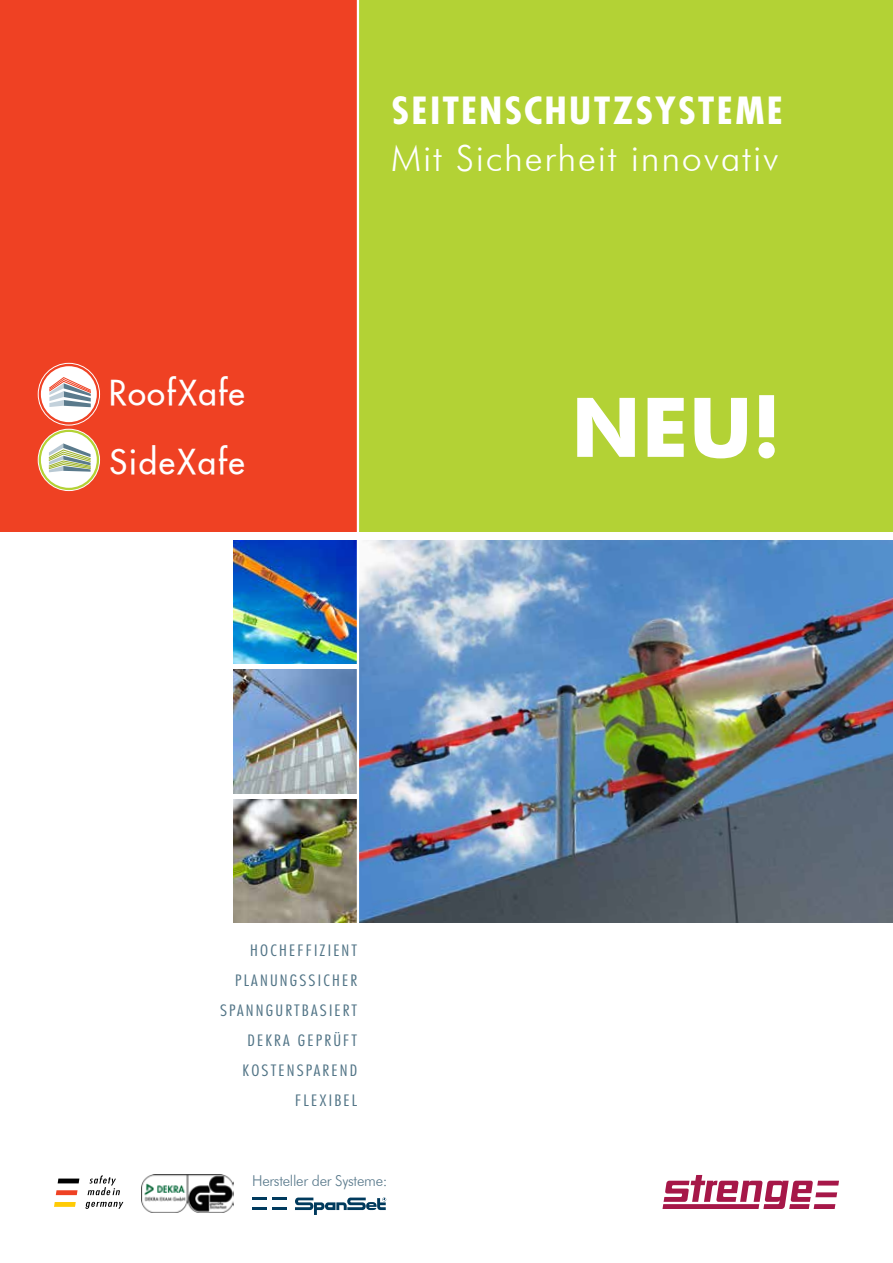
<style>
.page{position:relative;width:893px;height:1263px;background:#fff}
.page>*{position:absolute;margin:0;border:0;box-sizing:border-box;transform-origin:0 0}
.t1{font:700 82.5px "Futura BT";color:#fff}
.t2{font:700 condensed 36.45px "Futura Std";letter-spacing:.05em;color:#fff;scale:1.11 1}
.t3{font:300 36px "Futura BT";letter-spacing:.05em;color:#fff}
.t4{font:500 33px "Futura";letter-spacing:.05em;color:#fff}
.t5{font:300 condensed 15.3px/30px "Futura Std";letter-spacing:.12em;color:#517486;scale:1.18 1}
.t6{font:300 15px "Futura BT";letter-spacing:-.02em;color:#5a7a8c}
</style>
<div class="page">
<div style="left:359px;top:0;width:534px;height:531px;background:#b3d235"></div>
<img style="left:359px;top:540px;width:534px;height:383px">
<div style="left:0;top:0;width:358px;height:531px;background:#ef4123"></div>
<svg style="left:662px;top:1175px;width:177px;height:34px"></svg>
<img style="left:234px;top:540px;width:123px;height:123px">
<img style="left:234px;top:670px;width:123px;height:123px">
<img style="left:234px;top:799px;width:123px;height:124px">
<div style="left:40px;top:431px;width:58px;height:58px;background:#fff;border-radius:50%"></div>
<div style="left:38px;top:429px;width:61px;height:61px;border:3px solid #b3d235;border-radius:50%"></div>
<svg style="left:48px;top:443px;width:43px;height:29px"></svg>
<div style="left:40px;top:365px;width:58px;height:58px;background:#fff;border-radius:50%"></div>
<div style="left:38px;top:364px;width:61px;height:61px;border:3px solid #ef4123;border-radius:50%"></div>
<svg style="left:49px;top:377px;width:42px;height:30px"></svg>
<img style="left:142px;top:1175px;width:92px;height:37px">
<svg style="left:54px;top:1202px;width:22px;height:5px"></svg>
<svg style="left:56px;top:1190px;width:22px;height:5px"></svg>
<svg style="left:58px;top:1178px;width:21px;height:5px"></svg>
<svg style="left:85px;top:1202px;width:38px;height:7px"></svg>
<svg style="left:88px;top:1175px;width:32px;height:20px"></svg>
<div style="left:38px;top:363px;width:62px;height:62px;border:1px solid #fff;border-radius:50%"></div>
<div style="left:38px;top:429px;width:62px;height:62px;border:1px solid #fff;border-radius:50%"></div>
<svg style="left:295px;top:1197px;width:91px;height:18px"></svg>
<hr style="left:252px;top:1207px;width:14px;height:3px;background:#003a5d">
<hr style="left:272px;top:1207px;width:15px;height:3px;background:#003a5d">
<hr style="left:252px;top:1197px;width:14px;height:3px;background:#003a5d">
<hr style="left:273px;top:1197px;width:14px;height:3px;background:#003a5d">
<hr style="left:357px;top:0;width:2px;height:929px;background:#fff">
<h2 class="t2" style="left:392px;top:87px;width:354px">SEITENSCHUTZSYSTEME</h2>
<h3 class="t4" style="left:109px;top:372px;width:137px">RoofXafe</h3>
<h3 class="t4" style="left:109px;top:441px;width:137px">SideXafe</h3>
<h3 class="t3" style="left:391px;top:136px;width:389px">Mit Sicherheit innovativ</h3>
<h1 class="t1" style="left:571px;top:377px;width:211px">NEU!</h1>
<p class="t5" style="left:250px;top:936px;width:92px">HOCH EFFIZIENT</p>
<p class="t5" style="left:235px;top:966px;width:105px">PLAN UN GSSIC HER</p>
<p class="t5" style="left:220px;top:996px;width:47px">SPA NNGUR</p>
<p class="t5" style="left:294px;top:996px;width:55px">TBASIERT</p>
<p class="t5" style="left:248px;top:1026px;width:94px">DEKRA GEPR ÜFT</p>
<p class="t5" style="left:243px;top:1056px;width:54px">KOSTENSPARE</p>
<p class="t5" style="left:295px;top:1056px;width:52px;text-indent:44px">ND<br>FLE XIBEL</p>
<p class="t6" style="left:252px;top:1172px;width:137px">Hersteller der Systeme:</p>
</div>
